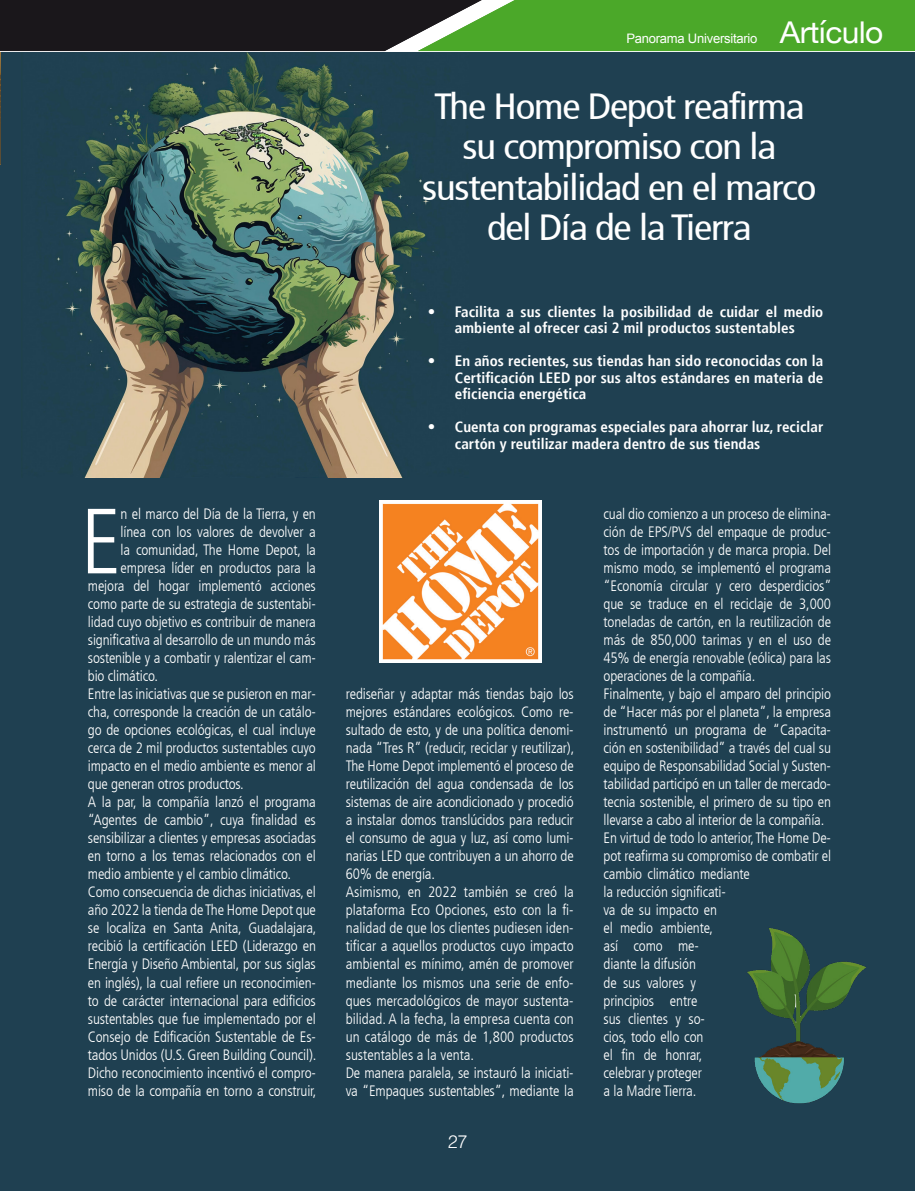
<style>
.page{position:relative;width:915px;height:1191px;background:#fff}
.page>*{position:absolute;margin:0;border:0;box-sizing:border-box;transform-origin:0 0}
.t1{font:300 condensed 92.4px "Frutiger LT";color:#fff}
.t2{font:condensed 36.3px/40.5px "Frutiger";letter-spacing:-.03em;color:#fff;text-align:center;scale:1.12 1}
.t3{font:30px "Helvetica Neue";letter-spacing:-.02em;color:#fff;scale:1.06 1}
.t4{font:300 18px "Helvetica LT Std";color:#fff}
.t5{font:300 condensed 15px/18px "Frutiger LT";letter-spacing:-.01em;color:#fff}
.t6{font:700 condensed 15px/16.5px "Frutiger";letter-spacing:.005em;color:#fff;text-align:center}
.t7{font:13.05px "Arial";letter-spacing:-.02em;color:#fff}
</style>
<div class="page">
<div style="left:0;top:29px;width:914px;height:1162px;background:#1f4051"></div>
<img style="left:57px;top:164px;width:377px;height:313px">
<img style="left:379px;top:500px;width:162px;height:162px">
<img style="left:747px;top:928px;width:119px;height:176px">
<svg style="left:0;top:0;width:914px;height:164px"></svg>
<h1 class="t1" style="left:80px;top:489px;width:43px">E</h1>
<p class="t5" style="left:121px;top:505px;width:197px">n el marco del Día de la Tierra, y en</p>
<p class="t5" style="left:121px;top:523px;width:197px">línea con los valores de devolver a</p>
<p class="t5" style="left:121px;top:541px;width:197px">la comunidad, The Home Depot, la</p>
<p class="t5" style="left:121px;top:559px;width:197px">empresa líder en productos para la</p>
<p class="t5" style="left:88px;top:577px;width:229px">mejora del hogar implementó acciones</p>
<p class="t5" style="left:88px;top:595px;width:229px">como parte de su estrategia de sustentabi-</p>
<p class="t5" style="left:88px;top:613px;width:229px">lidad cuyo objetivo es contribuir de manera</p>
<p class="t5" style="left:88px;top:631px;width:229px">significativa al desarrollo de un mundo más</p>
<p class="t5" style="left:88px;top:649px;width:229px">sostenible y a combatir y ralentizar el cam-</p>
<p class="t5" style="left:88px;top:667px;width:72px">bio climático.</p>
<p class="t5" style="left:88px;top:685px;width:229px">Entre las iniciativas que se pusieron en mar-</p>
<p class="t5" style="left:88px;top:703px;width:229px">cha, corresponde la creación de un catálo-</p>
<p class="t5" style="left:88px;top:721px;width:229px">go de opciones ecológicas, el cual incluye</p>
<p class="t5" style="left:88px;top:739px;width:229px">cerca de 2 mil productos sustentables cuyo</p>
<p class="t5" style="left:88px;top:757px;width:229px">impacto en el medio ambiente es menor al</p>
<p class="t5" style="left:88px;top:775px;width:157px">que generan otros productos.</p>
<p class="t5" style="left:88px;top:793px;width:229px">A la par, la compañía lanzó el programa</p>
<p class="t5" style="left:88px;top:811px;width:229px">“Agentes de cambio”, cuya finalidad es</p>
<p class="t5" style="left:88px;top:829px;width:229px">sensibilizar a clientes y empresas asociadas</p>
<p class="t5" style="left:88px;top:847px;width:229px">en torno a los temas relacionados con el</p>
<p class="t5" style="left:88px;top:865px;width:204px">medio ambiente y el cambio climático.</p>
<p class="t5" style="left:88px;top:883px;width:229px">Como consecuencia de dichas iniciativas, el</p>
<p class="t5" style="left:88px;top:901px;width:229px">año 2022 la tienda de The Home Depot que</p>
<p class="t5" style="left:88px;top:919px;width:230px">se localiza en Santa Anita, Guadalajara,</p>
<p class="t5" style="left:88px;top:937px;width:229px">recibió la certificación LEED (Liderazgo en</p>
<p class="t5" style="left:88px;top:955px;width:229px">Energía y Diseño Ambiental, por sus siglas</p>
<p class="t5" style="left:88px;top:973px;width:229px">en inglés), la cual refiere un reconocimien-</p>
<p class="t5" style="left:88px;top:991px;width:229px">to de carácter internacional para edificios</p>
<p class="t5" style="left:88px;top:1009px;width:229px">sustentables que fue implementado por el</p>
<p class="t5" style="left:88px;top:1027px;width:229px">Consejo de Edificación Sustentable de Es-</p>
<p class="t5" style="left:88px;top:1045px;width:230px">tados Unidos (U.S. Green Building Council).</p>
<p class="t5" style="left:88px;top:1063px;width:229px">Dicho reconocimiento incentivó el compro-</p>
<p class="t5" style="left:88px;top:1081px;width:230px">miso de la compañía en torno a construir,</p>
<p class="t7" style="left:626px;top:30px;width:132px">Panorama Universitario</p>
<h3 class="t3" style="left:779px;top:11px;width:99px">Artículo</h3>
<h2 class="t2" style="left:422px;top:86px;width:353px">The Home Depot reafirma su compromiso con la sustentabilidad en el marco del Día de la Tierra</h2>
<p class="t6" style="left:428px;top:303px;width:397px">• Facilita a sus clientes la posibilidad de cuidar el medio ambiente al ofrecer casi 2 mil productos sustentables</p>
<p class="t6" style="left:455px;top:353px;width:370px;text-align:justify;text-indent:-27px">• En años recientes, sus tiendas han sido reconocidas con la Certificación LEED por sus altos estándares en materia de eficiencia energética</p>
<p class="t6" style="left:455px;top:419px;width:370px;text-align:left;text-indent:-27px">• Cuenta con programas especiales para ahorrar luz, reciclar cartón y reutilizar madera dentro de sus tiendas</p>
<p class="t5" style="left:345px;top:685px;width:230px">rediseñar y adaptar más tiendas bajo los mejores estándares ecológicos. Como re&shy;sultado de esto, y de una política denomi&shy;nada “Tres R” (reducir, reciclar y reutilizar), The Home Depot implementó el proceso de reutilización del agua condensada de los sistemas de aire acondicionado y procedió a instalar domos translúcidos para reducir el consumo de agua y luz, así como lumi&shy;narias LED que contribuyen a un ahorro de 60% de energía.<br>Asimismo, en 2022 también se creó la plataforma Eco Opciones, esto con la fi&shy;nalidad de que los clientes pudiesen iden&shy;tificar a aquellos productos cuyo impacto ambiental es mínimo, amén de promover mediante los mismos una serie de enfo&shy;ques mercadológicos de mayor sustenta&shy;bilidad. A la fecha, la empresa cuenta con un catálogo de más de 1,800 productos sustentables a la venta.<br>De manera paralela, se instauró la iniciati&shy;va “Empaques sustentables”, mediante la</p>
<p class="t4" style="left:447px;top:1130px;width:21px">27</p>
<p class="t5" style="left:603px;top:505px;width:229px">cual dio comienzo a un proceso de elimina&shy;ción de EPS/PVS del empaque de produc&shy;tos de importación y de marca propia. Del mismo modo, se implementó el programa “Economía circular y cero desperdicios” que se traduce en el reciclaje de 3,000 toneladas de cartón, en la reutilización de más de 850,000 tarimas y en el uso de<br>45% de energía renovable (eólica) para las operaciones de la compañía.<br>Finalmente, y bajo el amparo del principio de “Hacer más por el planeta”, la empresa instrumentó un programa de “Capacita&shy;ción en sostenibilidad” a través del cual su equipo de Responsabilidad Social y Susten&shy;tabilidad participó en un taller de mercado&shy;tecnia sostenible, el primero de su tipo en llevarse a cabo al interior de la compañía.<br>En virtud de todo lo anterior, The Home De&shy;pot reafirma su compromiso de combatir el cambio climático mediante<br>la reducción significati-<br>va de su impacto en<br>el medio ambiente,<br>así como me-<br>diante la difusión<br>de sus valores y<br>principios entre<br>sus clientes y so-<br>cios, todo ello con<br>el fin de honrar,<br>celebrar y proteger<br>a la Madre Tierra.</p>
</div>
